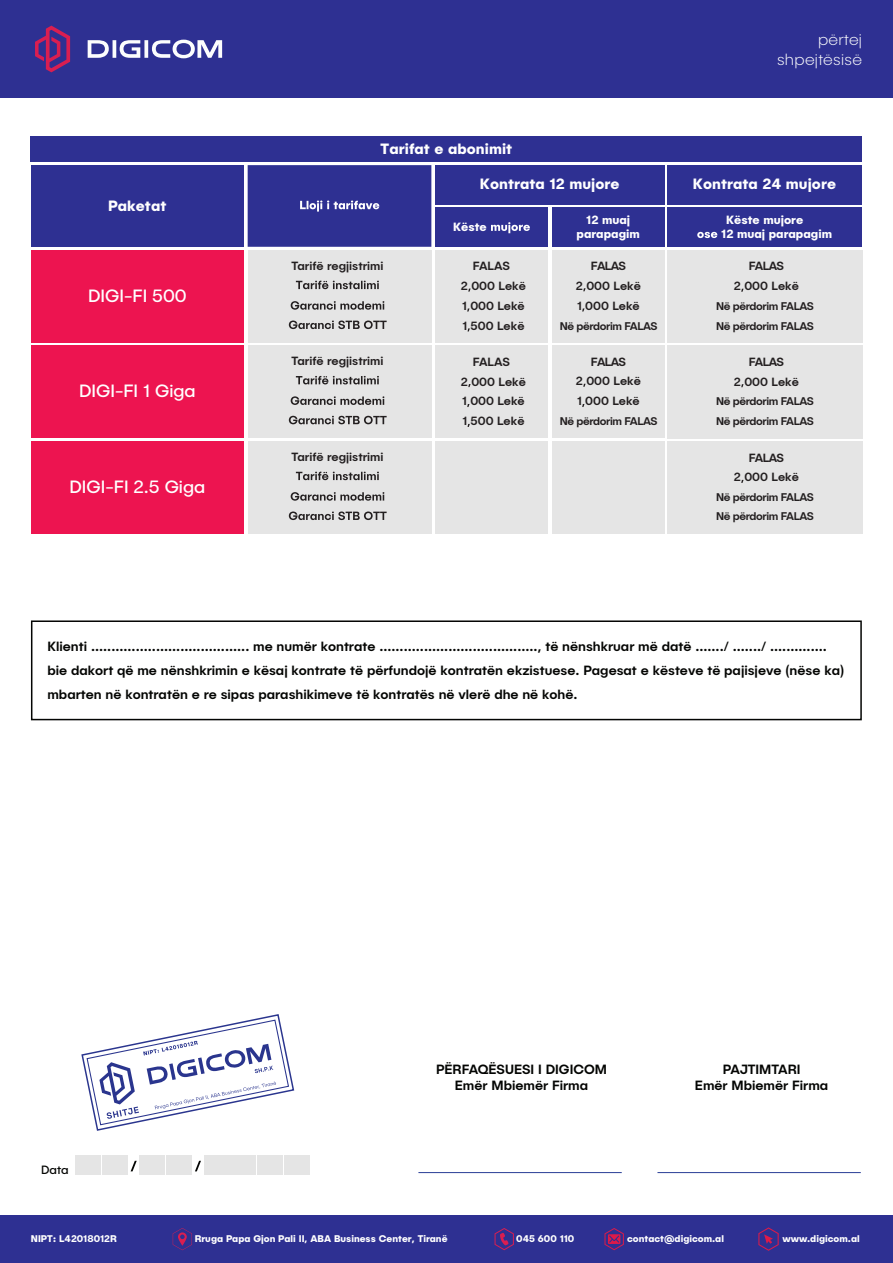
<style>
.page{position:relative;width:893px;height:1263px;background:#fff}
.page>*{position:absolute;margin:0;border:0;box-sizing:border-box;transform-origin:0 0}
.t1{font:18px "Publica Sans";color:#fff}
.t2{font:200 16.5px/19.8px "Publica Sans";letter-spacing:.02em;color:#fcfdfd;text-align:right}
.t3{font:700 15px "Publica Sans";letter-spacing:.005em;color:#fff}
.t4{font:500 13.5px/24px "Publica Sans";color:#040503;text-align:center}
.t5{font:12.15px "Publica Sans";color:#040503}
.t6{font:500 12px/20px "Publica Sans";color:#231f20;text-align:center}
.t7{font:700 12px/14.4px "Publica Sans";color:#fff;text-align:center}
.t8{font:500 11.25px/19.8px "Publica Sans";letter-spacing:-.035em;color:#231f20}
.t9{font:700 9.75px "Publica Sans";color:#fff}
</style>
<div class="page">
<div style="left:0;top:0;width:893px;height:98px;background:#2e3092"></div>
<div style="left:0;top:1215px;width:893px;height:48px;background:#2e3092"></div>
<div style="left:435px;top:165px;width:229px;height:39px;background:#2e3092"></div>
<div style="left:667px;top:165px;width:195px;height:39px;background:#2e3092"></div>
<div style="left:667px;top:208px;width:195px;height:39px;background:#2e3092"></div>
<div style="left:435px;top:207px;width:113px;height:40px;background:#2e3092"></div>
<div style="left:552px;top:207px;width:112px;height:40px;background:#2e3092"></div>
<div style="left:31px;top:165px;width:213px;height:82px;background:#2e3092"></div>
<div style="left:31px;top:136px;width:831px;height:26px;background:#2e3092"></div>
<svg style="left:35px;top:26px;width:35px;height:46px"></svg>
<svg style="left:88px;top:40px;width:134px;height:18px"></svg>
<div style="left:31px;top:620px;width:831px;height:100px;border:2px solid #040503"></div>
<div style="left:435px;top:441px;width:113px;height:92px;background:#e5e5e5"></div>
<div style="left:552px;top:441px;width:113px;height:92px;background:#e5e5e5"></div>
<div style="left:667px;top:441px;width:195px;height:92px;background:#e5e5e5"></div>
<div style="left:667px;top:345px;width:195px;height:94px;background:#e5e5e5"></div>
<div style="left:435px;top:345px;width:113px;height:93px;background:#e5e5e5"></div>
<div style="left:248px;top:345px;width:183px;height:93px;background:#e5e5e5"></div>
<div style="left:667px;top:250px;width:195px;height:92px;background:#e5e5e5"></div>
<div style="left:552px;top:250px;width:113px;height:92px;background:#e5e5e5"></div>
<div style="left:435px;top:250px;width:113px;height:92px;background:#e5e5e5"></div>
<div style="left:248px;top:250px;width:183px;height:92px;background:#e5e5e5"></div>
<div style="left:31px;top:250px;width:213px;height:92px;background:#ed1450"></div>
<div style="left:31px;top:345px;width:213px;height:93px;background:#ed1450"></div>
<div style="left:31px;top:441px;width:213px;height:92px;background:#ed1450"></div>
<div style="left:552px;top:345px;width:113px;height:93px;background:#e5e5e5"></div>
<div style="left:248px;top:441px;width:183px;height:92px;background:#e5e5e5"></div>
<svg style="left:296px;top:281px;width:83px;height:8px"></svg>
<svg style="left:291px;top:301px;width:94px;height:9px"></svg>
<svg style="left:289px;top:320px;width:98px;height:9px"></svg>
<svg style="left:296px;top:376px;width:83px;height:8px"></svg>
<svg style="left:291px;top:396px;width:94px;height:9px"></svg>
<svg style="left:289px;top:416px;width:98px;height:8px"></svg>
<svg style="left:296px;top:472px;width:83px;height:8px"></svg>
<svg style="left:291px;top:492px;width:94px;height:9px"></svg>
<svg style="left:289px;top:511px;width:98px;height:9px"></svg>
<div style="left:248px;top:165px;width:183px;height:82px;background:#2e3092"></div>
<svg style="left:697px;top:232px;width:20px;height:6px"></svg>
<svg style="left:604px;top:1228px;width:20px;height:22px"></svg>
<svg style="left:495px;top:1228px;width:19px;height:22px"></svg>
<svg style="left:173px;top:1228px;width:19px;height:22px"></svg>
<svg style="left:758px;top:1227px;width:21px;height:24px"></svg>
<div style="left:75px;top:1155px;width:26px;height:19px;background:#e5e5e5"></div>
<div style="left:102px;top:1155px;width:25px;height:19px;background:#e5e5e5"></div>
<div style="left:140px;top:1155px;width:25px;height:19px;background:#e5e5e5"></div>
<div style="left:167px;top:1155px;width:25px;height:19px;background:#e5e5e5"></div>
<div style="left:204px;top:1155px;width:25px;height:19px;background:#e5e5e5"></div>
<div style="left:231px;top:1155px;width:25px;height:19px;background:#e5e5e5"></div>
<div style="left:258px;top:1155px;width:25px;height:19px;background:#e5e5e5"></div>
<div style="left:285px;top:1155px;width:25px;height:19px;background:#e5e5e5"></div>
<svg style="left:131px;top:1161px;width:6px;height:10px"></svg>
<svg style="left:195px;top:1161px;width:6px;height:10px"></svg>
<hr style="left:657px;top:1172px;width:204px;height:1px;background:#293e97">
<hr style="left:418px;top:1172px;width:204px;height:1px;background:#293e97">
<svg style="left:81px;top:1014px;width:214px;height:117px"></svg>
<svg style="left:491px;top:222px;width:39px;height:11px"></svg>
<p class="t3" style="left:108px;top:195px;width:60px">Paketat</p>
<h1 class="t1" style="left:88px;top:284px;width:100px">DIGI-FI 500</h1>
<h1 class="t1" style="left:79px;top:380px;width:118px">DIGI-FI 1 Giga</h1>
<h1 class="t1" style="left:69px;top:475px;width:137px">DIGI-FI 2.5 Giga</h1>
<p class="t2" style="left:777px;top:29px;width:86px">përtej shpejtësisë</p>
<p class="t3" style="left:381px;top:139px;width:133px">Tarifat e abonimit</p>
<p class="t3" style="left:480px;top:174px;width:141px">Kontrata 12 mujore</p>
<p class="t3" style="left:693px;top:174px;width:145px">Kontrata 24 mujore</p>
<p class="t7" style="left:577px;top:212px;width:65px">12 muaj parapagim</p>
<p class="t7" style="left:721px;top:212px;width:112px;text-align:left;text-indent:5px">Këste mujore<br>12 muaj parapagim</p>
<p class="t7" style="left:453px;top:219px;width:35px">Këste</p>
<p class="t6" style="left:292px;top:255px;width:93px">Tarifë regjistrimi</p>
<p class="t6" style="left:292px;top:350px;width:93px">Tarifë regjistrimi</p>
<p class="t6" style="left:292px;top:446px;width:93px">Tarifë regjistrimi</p>
<p class="t6" style="left:461px;top:256px;width:66px">FALAS<br>2 000 Lekë<br>1 000 Lekë<br>1 500 Lekë</p>
<p class="t6" style="left:461px;top:351px;width:66px">FALAS<br>2 000 Lekë<br>1 000 Lekë<br>1 500 Lekë</p>
<p class="t6" style="left:576px;top:256px;width:66px">FALAS<br>2 000 Lekë<br>1 000 Lekë</p>
<p class="t8" style="left:560px;top:315px;width:99px">Në përdorim FALAS</p>
<p class="t6" style="left:576px;top:351px;width:66px">FALAS<br>2 000 Lekë<br>1 000 Lekë</p>
<p class="t8" style="left:560px;top:411px;width:99px">Në përdorim FALAS</p>
<p class="t6" style="left:734px;top:255px;width:66px">FALAS<br>2 000 Lekë</p>
<p class="t8" style="left:716px;top:296px;width:99px">Në përdorim FALAS<br>Në përdorim FALAS</p>
<p class="t6" style="left:734px;top:351px;width:66px">FALAS<br>2 000 Lekë</p>
<p class="t8" style="left:716px;top:391px;width:99px">Në përdorim FALAS<br>Në përdorim FALAS</p>
<p class="t6" style="left:734px;top:447px;width:66px">FALAS<br>2 000 Lekë</p>
<p class="t8" style="left:716px;top:487px;width:99px">Në përdorim FALAS<br>Në përdorim FALAS</p>
<p class="t4" style="left:47px;top:634px;width:798px;text-align:left">Klienti ....................................... me numër kontrate ......................................., të nënshkruar më datë ......./ ......./ .............. bie dakort që me nënshkrimin e kësaj kontrate të përfundojë kontratën ekzistuese. Pagesat e kësteve të pajisjeve (nëse ka) mbarten në kontratën e re sipas parashikimeve të kontratës në vlerë dhe në kohë.</p>
<p class="t5" style="left:41px;top:1162px;width:29px">Data</p>
<p class="t4" style="left:436px;top:1060px;width:172px;line-height:16.2px">PËRFAQËSUESI I DIGICOM<br>Emër Mbiemër Firma</p>
<p class="t4" style="left:695px;top:1060px;width:135px;line-height:16.2px">PAJTIMTARI<br>Emër Mbiemër Firma</p>
<p class="t9" style="left:31px;top:1232px;width:87px">NIPT: L42018012R</p>
<p class="t9" style="left:195px;top:1232px;width:254px">Rruga Papa Gjon Pali II, ABA Business Center, Tiranë</p>
<p class="t9" style="left:516px;top:1232px;width:60px">045 600 110</p>
<p class="t9" style="left:627px;top:1232px;width:98px">contact@digicom.al</p>
<p class="t9" style="left:783px;top:1232px;width:79px">www.digicom.al</p>
</div>
